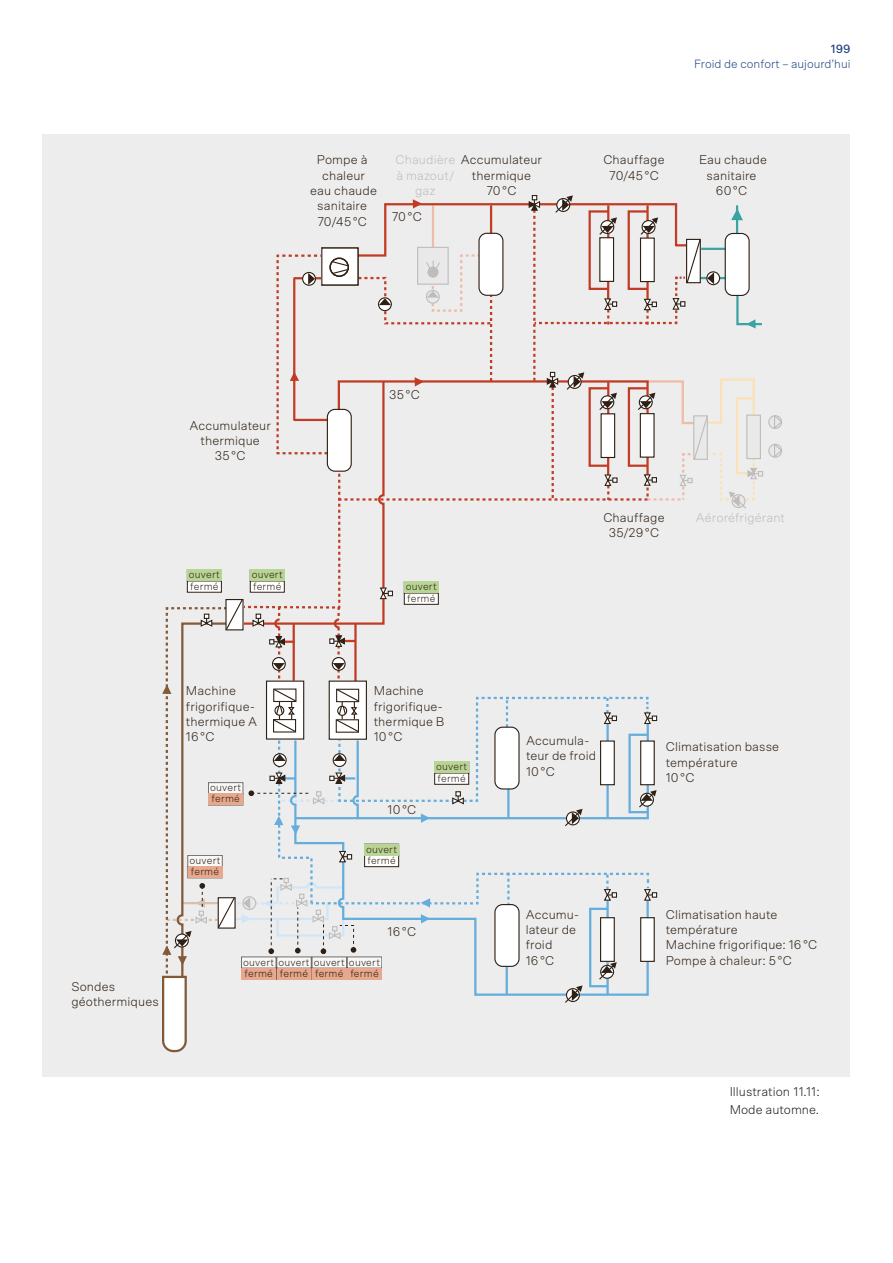
<style>
.page{position:relative;width:893px;height:1263px;background:#fff}
.page>*{position:absolute;margin:0;border:0;box-sizing:border-box;transform-origin:0 0}
.t1{font:300 12.75px/15.3px "Scto Grotesk A";letter-spacing:.005em;color:#2e2014}
.t2{font:300 12.75px/18px "Scto Grotesk A";color:#1d1d1b}
.t3{font:300 12.75px "Scto Grotesk A";letter-spacing:.01em;color:#bebdbc}
.t4{font:300 12px "Scto Grotesk A";color:#204682}
.t5{font:500 12px "Scto Grotesk A";color:#204682}
.t6{font:300 10.5px/11.7px "Scto Grotesk A";letter-spacing:.02em;color:#2e2014}
.s1{color:#bebdbc}
</style>
<div class="page">
<div style="left:43px;top:134px;width:807px;height:943px;background:#ededed"></div>
<div style="left:768px;top:444px;width:14px;height:14px;border:1px solid #bebdbc;border-radius:50%"></div>
<svg style="left:773px;top:444px;width:10px;height:14px"></svg>
<div style="left:769px;top:416px;width:13px;height:12px;background:#e9e9e9;border-radius:50%"></div>
<div style="left:768px;top:415px;width:14px;height:14px;border:1px solid #bebdbc;border-radius:50%"></div>
<svg style="left:773px;top:415px;width:9px;height:14px"></svg>
<svg style="left:162px;top:195px;width:601px;height:858px"></svg>
<div style="left:188px;top:855px;width:34px;height:12px;background:#f8f8f8"></div>
<div style="left:188px;top:867px;width:34px;height:11px;background:#e8a88d"></div>
<div style="left:187px;top:581px;width:34px;height:11px;background:#fff"></div>
<div style="left:187px;top:570px;width:34px;height:11px;background:#b8d594"></div>
<div style="left:250px;top:581px;width:34px;height:11px;background:#fff"></div>
<div style="left:250px;top:570px;width:34px;height:11px;background:#b8d594"></div>
<div style="left:404px;top:593px;width:34px;height:11px;background:#fff"></div>
<div style="left:404px;top:582px;width:34px;height:11px;background:#b8d594"></div>
<div style="left:435px;top:773px;width:34px;height:11px;background:#fff"></div>
<div style="left:435px;top:762px;width:34px;height:11px;background:#b8d594"></div>
<div style="left:365px;top:855px;width:34px;height:12px;background:#fff"></div>
<div style="left:364px;top:855px;width:35px;height:12px;border:1px solid #2e2014"></div>
<div style="left:365px;top:844px;width:34px;height:11px;background:#b8d594"></div>
<div style="left:242px;top:957px;width:34px;height:11px;background:#f8f8f8"></div>
<div style="left:242px;top:968px;width:34px;height:11px;background:#e8a88d"></div>
<div style="left:277px;top:957px;width:34px;height:11px;background:#f8f8f8"></div>
<div style="left:277px;top:968px;width:34px;height:11px;background:#e8a88d"></div>
<div style="left:312px;top:957px;width:35px;height:11px;background:#f8f8f8"></div>
<div style="left:312px;top:968px;width:35px;height:11px;background:#e8a88d"></div>
<div style="left:347px;top:957px;width:35px;height:11px;background:#f8f8f8"></div>
<div style="left:347px;top:968px;width:35px;height:11px;background:#e8a88d"></div>
<div style="left:208px;top:783px;width:35px;height:11px;background:#f8f8f8"></div>
<div style="left:208px;top:794px;width:35px;height:11px;background:#e8a88d"></div>
<p class="t1" style="left:310px;top:152px;width:68px;text-align:center">Pompe à chaleur eau chaude sanitaire<br>70/45 °C</p>
<p class="t1" style="left:395px;top:152px;width:148px"><span class="s1">Chaudière</span> Accumulateur</p>
<p class="t3" style="left:396px;top:168px;width:59px">à mazout/</p>
<p class="t3" style="left:415px;top:183px;width:22px">gaz</p>
<p class="t1" style="left:472px;top:167px;width:61px;text-align:center">thermique<br>70 °C</p>
<p class="t1" style="left:392px;top:209px;width:32px">70 °C</p>
<p class="t5" style="left:831px;top:41px;width:21px">199</p>
<p class="t4" style="left:694px;top:56px;width:158px">Froid de confort – aujourd’hui</p>
<p class="t1" style="left:603px;top:152px;width:63px;text-align:center">Chauffage<br>70/45 °C</p>
<p class="t1" style="left:699px;top:152px;width:70px;text-align:center">Eau chaude sanitaire<br>60 °C</p>
<p class="t1" style="left:190px;top:418px;width:83px;text-align:center">Accumulateur thermique<br>35 °C</p>
<p class="t1" style="left:389px;top:387px;width:32px">35 °C</p>
<p class="t6" style="left:189px;top:568px;width:33px">ouvert fermé</p>
<p class="t6" style="left:252px;top:568px;width:33px">ouvert fermé</p>
<p class="t6" style="left:406px;top:581px;width:33px">ouvert fermé</p>
<p class="t1" style="left:71px;top:978px;width:89px">Sondes géothermiques</p>
<p class="t1" style="left:186px;top:683px;width:73px">Machine frigorifique&shy;thermique A<br>16 °C</p>
<p class="t6" style="left:210px;top:782px;width:33px;line-height:10.8px">ouvert fermé</p>
<p class="t6" style="left:189px;top:855px;width:33px;line-height:10.8px">ouvert fermé</p>
<p class="t1" style="left:374px;top:683px;width:72px">Machine frigorifique&shy;thermique B<br>10 °C</p>
<p class="t1" style="left:388px;top:801px;width:30px">10 °C</p>
<p class="t6" style="left:366px;top:843px;width:33px">ouvert fermé</p>
<p class="t6" style="left:436px;top:761px;width:33px">ouvert fermé</p>
<p class="t1" style="left:388px;top:923px;width:30px">16 °C</p>
<p class="t6" style="left:243px;top:956px;width:138px;line-height:10.8px">ouvert ouvert ouvert ouvert fermé</p>
<p class="t6" style="left:280px;top:967px;width:30px">fermé</p>
<p class="t6" style="left:315px;top:967px;width:30px">fermé</p>
<p class="t6" style="left:350px;top:967px;width:30px">fermé</p>
<p class="t1" style="left:603px;top:510px;width:63px;text-align:center">Chauffage<br>35/29 °C</p>
<p class="t3" style="left:696px;top:510px;width:91px">Aéroréfrigérant</p>
<p class="t1" style="left:526px;top:733px;width:72px">Accumula&shy;teur de froid<br>10 °C</p>
<p class="t1" style="left:526px;top:906px;width:55px">Accumu&shy;lateur de froid<br>16 °C</p>
<p class="t1" style="left:666px;top:739px;width:115px">Climatisation basse température<br>10 °C</p>
<p class="t1" style="left:666px;top:906px;width:153px">Climatisation haute température<br>Machine frigorifique: 16 °C<br>Pompe à chaleur: 5 °C</p>
<p class="t2" style="left:730px;top:1082px;width:92px">Illustration 11.11:<br>Mode automne.</p>
</div>
